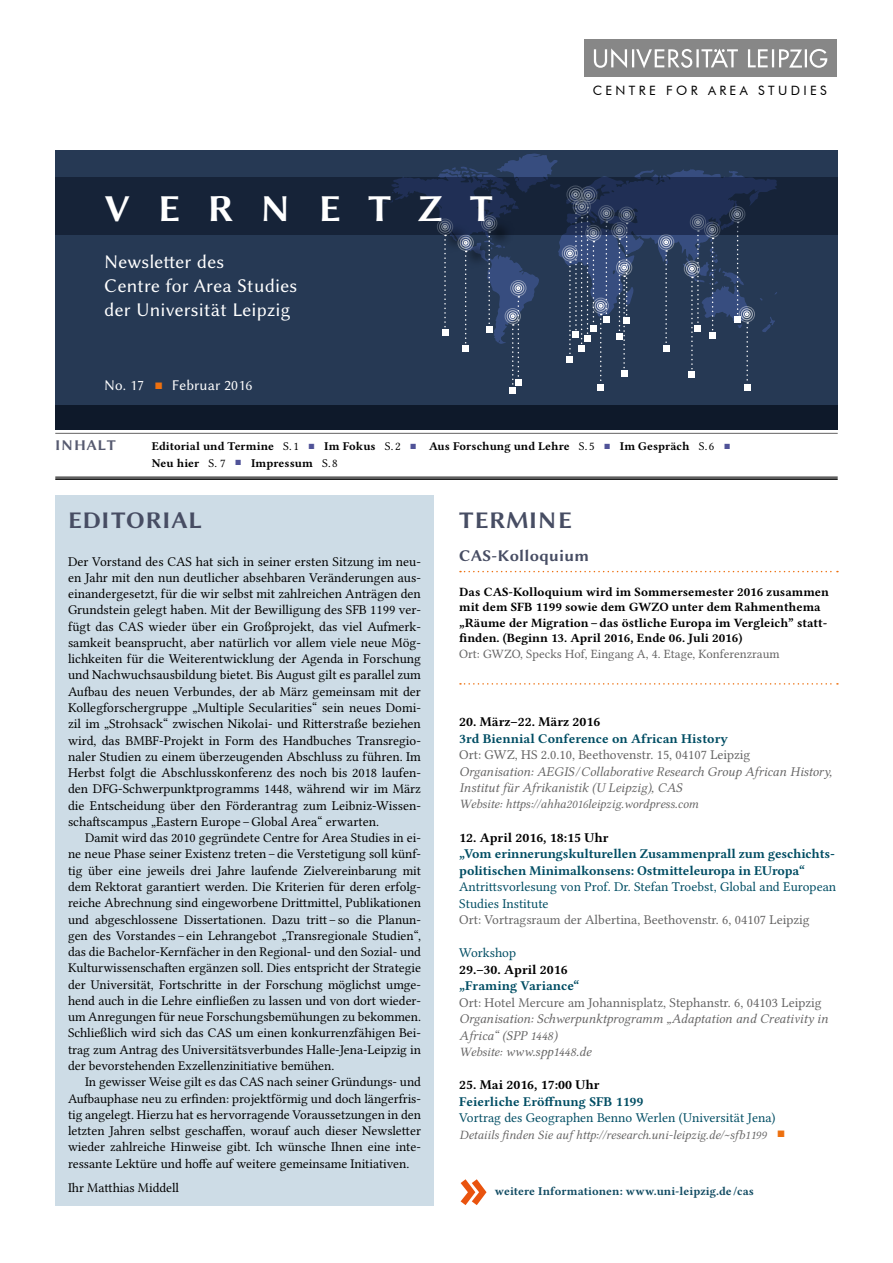
<style>
.page{position:relative;width:893px;height:1263px;background:#fff}
.page>*{position:absolute;margin:0;border:0;box-sizing:border-box;transform-origin:0 0}
.t1{font:38.25px "Lin Biolinum OB";letter-spacing:.705em;color:#fff}
.t2{font:24px "Lin Biolinum OB";letter-spacing:.015em;color:#474d63}
.t3{font:19.5px/24px "Lin Biolinum O";letter-spacing:.01em;color:#fff}
.t4{font:16.5px "Lin Biolinum OB";letter-spacing:.01em;color:#474d63}
.t5{font:15px "Lin Biolinum O";letter-spacing:.01em;color:#fff}
.t6{font:15px "Lin Biolinum OB";letter-spacing:.035em;color:#565a70}
.t7{font:13.5px/16.2px "Lin Libertine O";color:#000;text-align:justify}
.t8{font:13.5px/16.5px "Lin Libertine IO";color:#646363}
.t9{font:13.5px/16.5px "Lin Libertine OB";letter-spacing:-.01em;color:#004d63}
.t10{font:13.5px "Lin Libertine O";color:#646363}
.t11{font:13.5px/16.5px "Lin Libertine O";color:#004d63}
.t12{font:13.5px "Lin Libertine OB";color:#000}
.t13{font:13.35px/16.2px "Lin Libertine O";letter-spacing:-.005em;color:#000;text-align:justify}
.t14{font:12.9px "Futura BT";letter-spacing:.26em;color:#000}
.t15{font:12.75px/15.3px "Lin Libertine OB";color:#000}
.t16{font:12.75px "Lin Libertine IO";color:#646363}
.t17{font:12.75px "Lin Libertine O";color:#646363}
.t18{font:12px/16.5px "Lin Libertine OB";letter-spacing:.005em;color:#000}
.t19{font:12px "Lin Libertine OB";letter-spacing:.005em;color:#124c63}
.s1{color:#ed700f}
.s2{font-family:"Lin Libertine O"}
.s3{font-family:"Lin Libertine O";color:#505398}
.s4{font-size:12.75px}
.s5{font-family:"Lin Libertine O";font-size:15px;color:#ed700f}
</style>
<div class="page">
<svg style="left:460px;top:571px;width:378px;height:1px"></svg>
<svg style="left:460px;top:683px;width:378px;height:2px"></svg>
<div style="left:55px;top:150px;width:783px;height:280px;background:#263954"></div>
<div style="left:55px;top:495px;width:379px;height:710px;background:#cddce6"></div>
<div style="left:584px;top:40px;width:253px;height:37px;background:#878787"></div>
<svg style="left:594px;top:48px;width:233px;height:20px"></svg>
<svg style="left:461px;top:1179px;width:25px;height:26px"></svg>
<svg style="left:383px;top:153px;width:395px;height:241px"></svg>
<div style="left:620px;top:264px;width:8px;height:7px;border:1px solid #fff;border-radius:50%"></div>
<div style="left:618px;top:261px;width:12px;height:13px;border:1px solid #fff;border-radius:50%"></div>
<div style="left:616px;top:259px;width:16px;height:17px;border:1px solid #fff;border-radius:50%"></div>
<svg style="left:55px;top:178px;width:783px;height:57px;fill:#162338"></svg>
<div style="left:55px;top:405px;width:783px;height:25px;background:#0e192a"></div>
<hr style="left:55px;top:433px;width:783px;height:1px;background:#646363">
<hr style="left:55px;top:477px;width:783px;height:1px;background:#000">
<hr style="left:55px;top:478px;width:783px;height:2px;background:#000">
<h1 class="t1" style="left:104px;top:182px;width:390px">VERNETZT</h1>
<h3 class="t3" style="left:104px;top:250px;width:194px">Newsletter des<br>Centre for Area Studies der Universität Leipzig</h3>
<p class="t5" style="left:104px;top:377px;width:150px">No. 17 <span class="s1">■</span> Februar 2016</p>
<p class="t14" style="left:593px;top:82px;width:235px">CENTRE FOR AREA STUDIES</p>
<p class="t6" style="left:55px;top:435px;width:62px">INHALT</p>
<p class="t18" style="left:152px;top:438px;width:580px">Editorial und Termine <span class="s2">S. 1</span> <span class="s3">■</span> Im Fokus <span class="s2">S. 2</span> <span class="s3">■</span> Aus Forschung und Lehre <span class="s2">S. 5</span> <span class="s3">■</span> Im Gespräch <span class="s2">S. 6</span> <span class="s3">■<br></span>Neu hier <span class="s2">S. 7</span> <span class="s3">■</span> Impressum <span class="s2">S. 8</span></p>
<h2 class="t2" style="left:68px;top:503px;width:136px">EDITORIAL</h2>
<p class="t7" style="left:68px;top:552px;width:354px">Der Vorstand des CAS hat sich in seiner ersten Sitzung im neu&shy;en Jahr mit den nun deutlicher absehbaren Veränderungen aus&shy;einandergesetzt, für die wir selbst mit zahlreichen Anträgen den Grundstein gelegt haben. Mit der Bewilligung des SFB 1199 ver&shy;fügt das CAS wieder über ein Großprojekt, das viel Aufmerk&shy;samkeit beansprucht, aber natürlich vor allem viele neue Mög&shy;lichkeiten für die Weiterentwicklung der Agenda in Forschung und Nachwuchsausbildung bietet. Bis August gilt es parallel zum Aufbau des neuen Verbundes, der ab März gemeinsam mit der Kollegforschergruppe „Multiple Secularities“ sein neues Domi&shy;zil im „Strohsack“ zwischen Nikolai- und Ritterstraße beziehen wird, das BMBF-Projekt in Form des Handbuches Transregio&shy;naler Studien zu einem überzeugenden Abschluss zu führen. Im Herbst folgt die Abschlusskonferenz des noch bis 2018 laufen&shy;den DFG-Schwerpunktprogramms 1448, während wir im März die Entscheidung über den Förderantrag zum Leibniz-Wissen&shy;schaftscampus „Eastern Europe – Global Area“ erwarten.</p>
<p class="t13" style="left:68px;top:828px;width:354px;text-indent:17px">Damit wird das 2010 gegründete Centre for Area Studies in ei&shy;ne neue Phase seiner Existenz treten – die Verstetigung soll künf&shy;tig über eine jeweils drei Jahre laufende Zielvereinbarung mit dem Rektorat garantiert werden. Die Kriterien für deren erfolg&shy;reiche Abrechnung sind eingeworbene Drittmittel, Publikationen und abgeschlossene Dissertationen. Dazu tritt – so die Planun&shy;gen des Vorstandes – ein Lehrangebot „Transregionale Studien“, das die Bachelor-Kernfächer in den Regional- und den Sozial- und Kulturwissenschaften ergänzen soll. Dies entspricht der Strategie der Universität, Fortschritte in der Forschung möglichst umge&shy;hend auch in die Lehre einfließen zu lassen und von dort wieder&shy;um Anregungen für neue Forschungsbemühungen zu bekommen.<br>Schließlich wird sich das CAS um einen konkurrenzfähigen Bei&shy;trag zum Antrag des Universitätsverbundes Halle-Jena-Leipzig in der bevorstehenden Exzellenzinitiative bemühen.</p>
<p class="t13" style="left:68px;top:1072px;width:354px;text-indent:17px">In gewisser Weise gilt es das CAS nach seiner Gründungs- und Aufbauphase neu zu erfinden: projektförmig und doch längerfris&shy;tig angelegt. Hierzu hat es hervorragende Voraussetzungen in den letzten Jahren selbst geschaffen, worauf auch dieser Newsletter wieder zahlreiche Hinweise gibt. Ich wünsche Ihnen eine inte&shy;ressante Lektüre und hoffe auf weitere gemeinsame Initiativen.</p>
<p class="t13" style="left:68px;top:1178px;width:113px">Ihr Matthias Middell</p>
<h2 class="t2" style="left:459px;top:503px;width:114px">TERMINE</h2>
<p class="t4" style="left:459px;top:544px;width:131px">CAS-Kolloquium</p>
<p class="t15" style="left:459px;top:584px;width:371px">Das CAS-Kolloquium wird im Sommersemester 2016 zusammen mit dem SFB 1199 sowie dem GWZO unter dem Rahmenthema „Räume der Migration – das östliche Europa im Vergleich” statt&shy;finden. (Beginn 13. April 2016, Ende 06. Juli 2016)</p>
<p class="t17" style="left:459px;top:643px;width:322px">Ort: GWZO, Specks Hof, Eingang A, 4. Etage, Konferenzraum</p>
<p class="t12" style="left:459px;top:712px;width:143px">20. März–22. März 2016</p>
<p class="t9" style="left:459px;top:730px;width:270px">3rd Biennial Conference on African History</p>
<p class="t10" style="left:459px;top:744px;width:293px">Ort: GWZ, HS 2.0.10, Beethovenstr. 15, 04107 Leipzig</p>
<p class="t8" style="left:459px;top:763px;width:374px">Organisation: AEGIS / Collaborative Research Group African History,<br>Institut für Afrikanistik (U Leipzig), CAS</p>
<p class="t16" style="left:459px;top:796px;width:241px">Website: https://ahha2016leipzig.wordpress.com</p>
<p class="t12" style="left:459px;top:828px;width:151px">12. April 2016, 18:15 Uhr</p>
<p class="t9" style="left:459px;top:845px;width:376px">„Vom erinnerungskulturellen Zusammenprall zum geschichts&shy;politischen Minimalkonsens: Ostmitteleuropa in EUropa“</p>
<p class="t11" style="left:459px;top:877px;width:378px">Antrittsvorlesung von Prof. Dr. Stefan Troebst, Global and European<br>Studies Institute</p>
<p class="t10" style="left:459px;top:909px;width:352px">Ort: Vortragsraum der Albertina, Beethovenstr. 6, 04107 Leipzig</p>
<p class="t11" style="left:459px;top:943px;width:58px">Workshop</p>
<p class="t12" style="left:459px;top:960px;width:110px">29.–30. April 2016</p>
<p class="t9" style="left:459px;top:977px;width:122px">„Framing Variance“</p>
<p class="t10" style="left:459px;top:991px;width:364px">Ort: Hotel Mercure am Johannisplatz, Stephanstr. 6, 04103 Leipzig</p>
<p class="t8" style="left:459px;top:1011px;width:370px">Organisation: Schwerpunktprogramm „Adaptation and Creativity in<br>Africa“ (SPP 1448)<br><span class="s4">Website:</span> www.spp1448.de</p>
<p class="t12" style="left:459px;top:1075px;width:142px">25. Mai 2016, 17:00 Uhr</p>
<p class="t9" style="left:459px;top:1093px;width:186px">Feierliche Eröffnung SFB 1199</p>
<p class="t11" style="left:459px;top:1108px;width:318px">Vortrag des Geographen Benno Werlen (Universität Jena)</p>
<p class="t16" style="left:459px;top:1127px;width:328px">Detaiils finden Sie auf http://research.uni-leipzig.de/~sfb1199 <span class="s5">■</span></p>
<p class="t19" style="left:495px;top:1183px;width:261px">weitere Informationen: www.uni-leipzig.de /cas</p>
</div>
